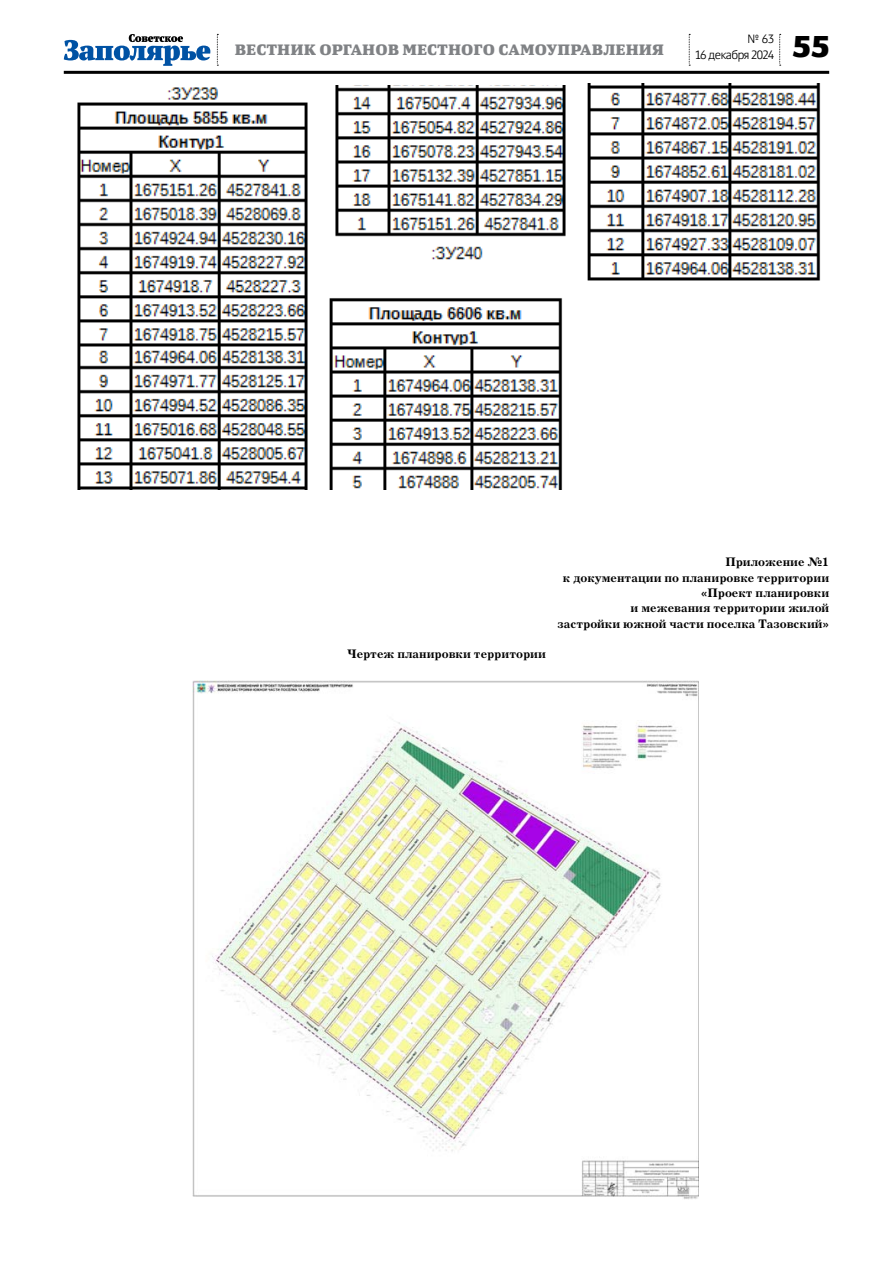
<style>
.page{position:relative;width:893px;height:1263px;background:#fff}
.page>*{position:absolute;margin:0;border:0;box-sizing:border-box;transform-origin:0 0}
.t1{font:900 30px "Yefimov Sans";color:#000}
.t2{font:900 15px "Yefimov Serif";letter-spacing:.005em;color:#808285}
.t3{font:700 12.75px/15.3px "Journal C";color:#000;text-align:right}
.t4{font:300 12px "Yefimov Sans";letter-spacing:-.035em;color:#000}
</style>
<div class="page">
<img style="left:77px;top:87px;width:231px;height:402px">
<img style="left:329px;top:246px;width:234px;height:243px">
<img style="left:335px;top:85px;width:231px;height:152px">
<img style="left:587px;top:84px;width:234px;height:197px">
<svg style="left:779px;top:34px;width:2px;height:32px"></svg>
<svg style="left:217px;top:34px;width:1px;height:32px"></svg>
<svg style="left:689px;top:34px;width:1px;height:32px"></svg>
<hr style="left:64px;top:71px;width:765px;height:3px;background:#000">
<svg style="left:64px;top:34px;width:146px;height:32px"></svg>
<img style="left:193px;top:680px;width:505px;height:519px">
<p class="t2" style="left:235px;top:40px;width:431px">вестник органов местного самоуправления</p>
<p class="t4" style="left:747px;top:32px;width:28px">№ 63</p>
<p class="t4" style="left:695px;top:48px;width:80px">16 декабря 2024</p>
<h1 class="t1" style="left:792px;top:27px;width:40px">55</h1>
<p class="t3" style="left:347px;top:647px;width:200px">Чертеж планировки территории</p>
<p class="t3" style="left:558px;top:555px;width:273px">Приложение №1<br>к документации по планировке территории «Проект планировки<br>и межевания территории жилой<br>застройки южной части поселка Тазовский»</p>
</div>
